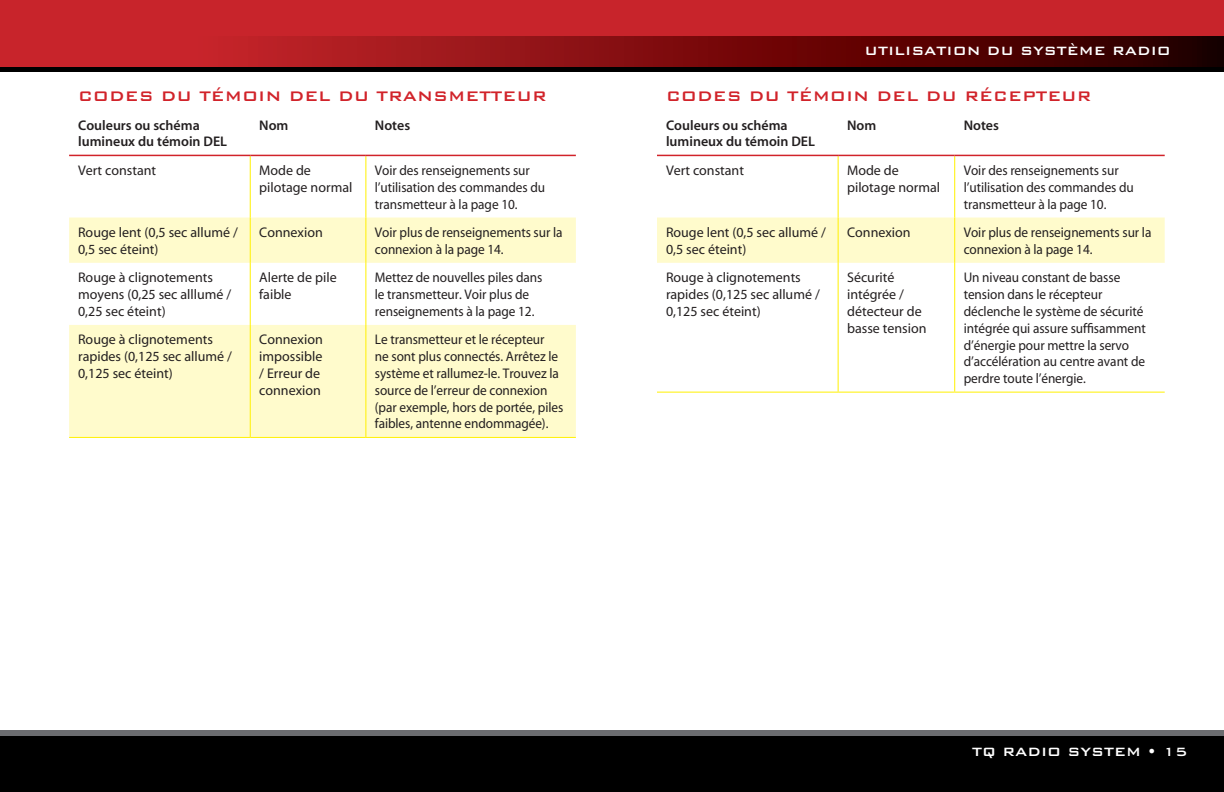
<style>
.page{position:relative;width:1224px;height:792px;background:#fff}
.page>*{position:absolute;margin:0;border:0;box-sizing:border-box;transform-origin:0 0}
.t1{font:18.4px "Bank Gothic Medium BT";color:#d1232a}
.t2{font:16px "Bank Gothic Medium BT";color:#fff}
.t3{font:14px/16.8px "Myriad";letter-spacing:-.005em;color:#231f20;scale:.95 1}
.t4{font:14px/16.8px "Myriad";letter-spacing:-.005em;color:#231f20}
.t5{font:600 14px/16.8px "Myriad";color:#231f20}
</style>
<div class="page">
<div style="left:0;top:731px;width:1224px;height:61px;background:linear-gradient(to right,#6c6d70,#6c6d70)"></div>
<div style="left:0;top:737px;width:1224px;height:55px;background:#000"></div>
<div style="left:0;top:0;width:1224px;height:72px;background:#000"></div>
<div style="left:0;top:0;width:1224px;height:50px;background:#c8242b"></div>
<svg style="left:0;top:36px;width:1224px;height:31px;background:#841013"></svg>
<div style="left:69px;top:218px;width:507px;height:45px;background:#fffbcc"></div>
<div style="left:69px;top:325px;width:507px;height:112px;background:#fffbcc"></div>
<hr style="left:250px;top:156px;width:1px;height:62px;background:#fff101">
<hr style="left:365px;top:156px;width:1px;height:62px;background:#fff101">
<hr style="left:250px;top:218px;width:1px;height:45px;background:#fff101">
<hr style="left:365px;top:218px;width:1px;height:45px;background:#fff101">
<hr style="left:250px;top:263px;width:1px;height:62px;background:#fff101">
<hr style="left:365px;top:263px;width:1px;height:62px;background:#fff101">
<hr style="left:250px;top:325px;width:1px;height:112px;background:#fff101">
<hr style="left:365px;top:325px;width:1px;height:112px;background:#fff101">
<hr style="left:69px;top:437px;width:181px;height:1px;background:#fff101">
<hr style="left:250px;top:437px;width:116px;height:1px;background:#fff101">
<hr style="left:366px;top:437px;width:210px;height:1px;background:#fff101">
<hr style="left:69px;top:155px;width:181px;height:1px;background:#d1232a">
<hr style="left:250px;top:155px;width:116px;height:1px;background:#d1232a">
<hr style="left:366px;top:155px;width:210px;height:1px;background:#d1232a">
<div style="left:657px;top:218px;width:508px;height:45px;background:#fffbcc"></div>
<hr style="left:838px;top:156px;width:1px;height:62px;background:#fff101">
<hr style="left:954px;top:156px;width:1px;height:62px;background:#fff101">
<hr style="left:838px;top:218px;width:1px;height:45px;background:#fff101">
<hr style="left:954px;top:218px;width:1px;height:45px;background:#fff101">
<hr style="left:838px;top:263px;width:1px;height:129px;background:#fff101">
<hr style="left:954px;top:263px;width:1px;height:129px;background:#fff101">
<hr style="left:657px;top:392px;width:181px;height:1px;background:#fff101">
<hr style="left:838px;top:392px;width:117px;height:1px;background:#fff101">
<hr style="left:955px;top:392px;width:210px;height:1px;background:#fff101">
<hr style="left:657px;top:155px;width:181px;height:1px;background:#d1232a">
<hr style="left:838px;top:155px;width:117px;height:1px;background:#d1232a">
<hr style="left:955px;top:155px;width:210px;height:1px;background:#d1232a">
<p class="t1" style="left:78px;top:86px;width:470px">CODES DU TÉMOIN DEL DU TRANSMETTEUR</p>
<p class="t5" style="left:78px;top:117px;width:151px">Couleurs ou schéma lumineux du témoin DEL</p>
<p class="t5" style="left:259px;top:117px;width:31px">Nom</p>
<p class="t5" style="left:375px;top:117px;width:37px">Notes</p>
<p class="t4" style="left:78px;top:162px;width:80px">Vert constant</p>
<p class="t4" style="left:259px;top:162px;width:95px">Mode de pilotage normal</p>
<p class="t3" style="left:375px;top:162px;width:181px">Voir des renseignements sur l’utilisation des commandes du transmetteur à la page 10.</p>
<p class="t4" style="left:78px;top:225px;width:161px">Rouge lent (0,5 sec allumé /<br>0,5 sec éteint)</p>
<p class="t4" style="left:259px;top:225px;width:65px">Connexion</p>
<p class="t3" style="left:375px;top:225px;width:199px">Voir plus de renseignements sur la connexion à la page 14.</p>
<p class="t4" style="left:78px;top:270px;width:155px">Rouge à clignotements moyens (0,25 sec alllumé /<br>0,25 sec éteint)</p>
<p class="t4" style="left:259px;top:270px;width:79px">Alerte de pile faible</p>
<p class="t3" style="left:375px;top:270px;width:178px">Mettez de nouvelles piles dans le transmetteur. Voir plus de renseignements à la page 12.</p>
<p class="t4" style="left:78px;top:332px;width:155px">Rouge à clignotements rapides (0,125 sec allumé /<br>0,125 sec éteint)</p>
<p class="t4" style="left:259px;top:332px;width:65px">Connexion impossible / Erreur de connexion</p>
<p class="t3" style="left:375px;top:332px;width:200px">Le transmetteur et le récepteur<br>ne sont plus connectés. Arrêtez le système et rallumez-le. Trouvez la source de l’erreur de connexion (par exemple, hors de portée, piles faibles, antenne endommagée).</p>
<p class="t2" style="left:865px;top:42px;width:308px">UTILISATION DU SYSTÈME RADIO</p>
<p class="t1" style="left:666px;top:86px;width:427px">CODES DU TÉMOIN DEL DU RÉCEPTEUR</p>
<p class="t5" style="left:666px;top:117px;width:151px">Couleurs ou schéma lumineux du témoin DEL</p>
<p class="t5" style="left:847px;top:117px;width:31px">Nom</p>
<p class="t5" style="left:964px;top:117px;width:37px">Notes</p>
<p class="t4" style="left:666px;top:162px;width:80px">Vert constant</p>
<p class="t4" style="left:847px;top:162px;width:95px">Mode de pilotage normal</p>
<p class="t3" style="left:964px;top:162px;width:181px">Voir des renseignements sur l’utilisation des commandes du transmetteur à la page 10.</p>
<p class="t4" style="left:666px;top:225px;width:161px">Rouge lent (0,5 sec allumé /<br>0,5 sec éteint)</p>
<p class="t4" style="left:847px;top:225px;width:65px">Connexion</p>
<p class="t3" style="left:964px;top:225px;width:199px">Voir plus de renseignements sur la connexion à la page 14.</p>
<p class="t4" style="left:666px;top:270px;width:155px">Rouge à clignotements rapides (0,125 sec allumé /<br>0,125 sec éteint)</p>
<p class="t4" style="left:847px;top:270px;width:81px">Sécurité intégrée / détecteur de basse tension</p>
<p class="t3" style="left:964px;top:270px;width:193px">Un niveau constant de basse tension dans le récepteur déclenche le système de sécurité intégrée qui assure suffisamment d’énergie pour mettre la servo d’accélération au centre avant de perdre toute l’énergie.</p>
<p class="t2" style="left:972px;top:743px;width:217px">TQ RADIO SYSTEM • 15</p>
</div>
